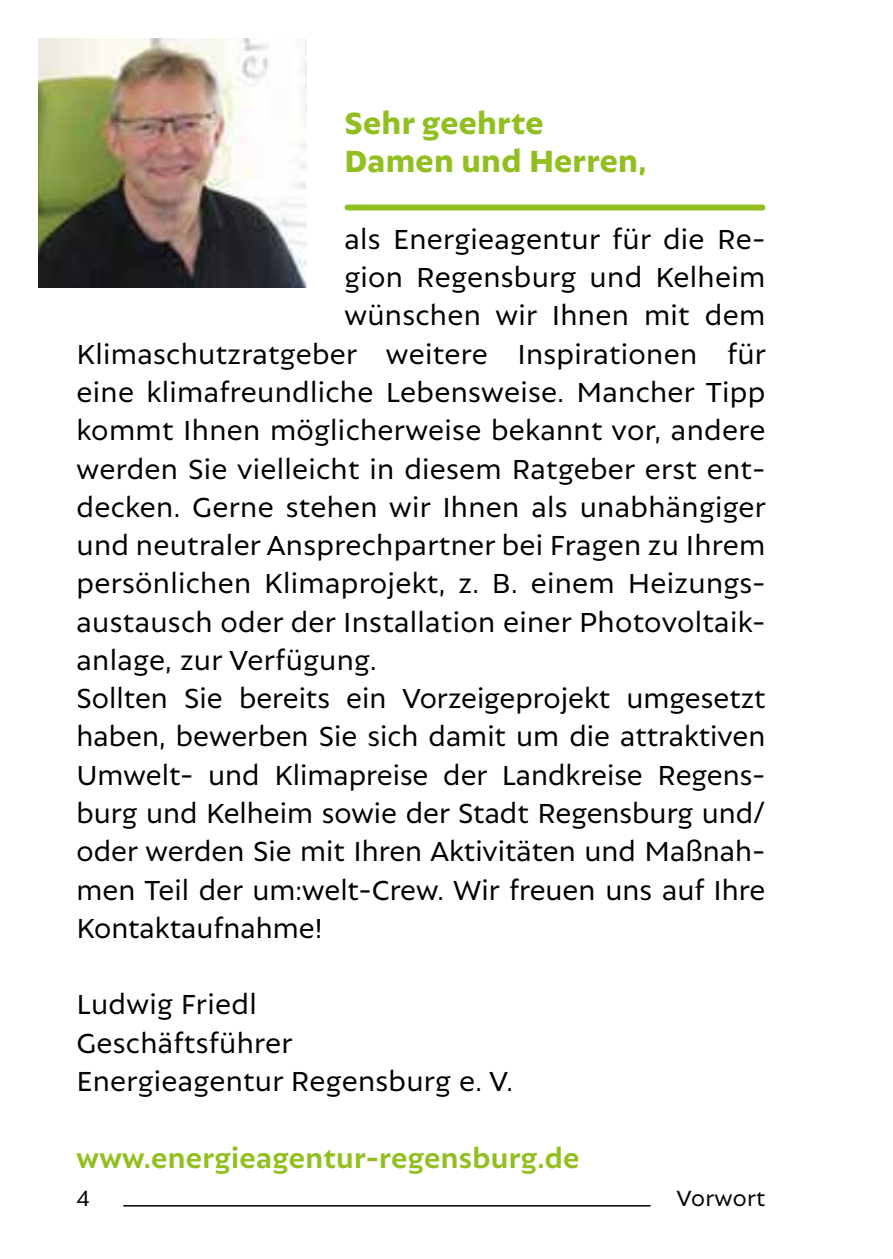
<style>
.page{position:relative;width:893px;height:1259px;background:#fff}
.page>*{position:absolute;margin:0;border:0;box-sizing:border-box;transform-origin:0 0}
.t1{font:800 33px/38.4px "Autor";letter-spacing:.01em;color:#92bf20}
.t2{font:30px/38.4px "Autor";letter-spacing:.01em;color:#000}
.t3{font:700 30px "Autor";letter-spacing:.01em;color:#92bf20}
.t4{font:24px "Autor";letter-spacing:.01em;color:#000}
</style>
<div class="page">
<div style="left:347px;top:204px;width:415px;height:6px;background:#92bf20"></div>
<img style="left:38px;top:38px;width:268px;height:249px">
<hr style="left:123px;top:1205px;width:528px;height:1px;background:#000">
<p class="t1" style="left:344px;top:103px;width:303px">Sehr geehrte<br>Damen und Herren,</p>
<p class="t2" style="left:344px;top:219px;width:422px">als Energieagentur für die Re-</p>
<p class="t2" style="left:344px;top:257px;width:422px">gion Regensburg und Kelheim</p>
<p class="t2" style="left:344px;top:295px;width:422px">wünschen wir Ihnen mit dem</p>
<p class="t2" style="left:77px;top:333px;width:691px">Klimaschutzratgeber weitere Inspirationen für</p>
<p class="t2" style="left:77px;top:372px;width:690px">eine klimafreundliche Lebensweise. Mancher Tipp</p>
<p class="t2" style="left:77px;top:410px;width:690px">kommt Ihnen möglicherweise bekannt vor, andere</p>
<p class="t2" style="left:77px;top:448px;width:690px">werden Sie vielleicht in diesem Ratgeber erst ent-</p>
<p class="t2" style="left:77px;top:487px;width:691px">decken. Gerne stehen wir Ihnen als unabhängiger</p>
<p class="t2" style="left:77px;top:525px;width:690px">und neutraler Ansprechpartner bei Fragen zu Ihrem</p>
<p class="t2" style="left:77px;top:563px;width:690px">persönlichen Klimaprojekt, z. B. einem Heizungs-</p>
<p class="t2" style="left:77px;top:601px;width:690px">austausch oder der Installation einer Photovoltaik-</p>
<p class="t2" style="left:77px;top:640px;width:302px">anlage, zur Verfügung.</p>
<p class="t2" style="left:77px;top:678px;width:690px">Sollten Sie bereits ein Vorzeigeprojekt umgesetzt</p>
<p class="t2" style="left:77px;top:716px;width:690px">haben, bewerben Sie sich damit um die attraktiven</p>
<p class="t2" style="left:77px;top:754px;width:690px">Umwelt- und Klimapreise der Landkreise Regens-</p>
<p class="t2" style="left:77px;top:793px;width:690px">burg und Kelheim sowie der Stadt Regensburg und/</p>
<p class="t2" style="left:77px;top:831px;width:690px">oder werden Sie mit Ihren Aktivitäten und Maßnah-</p>
<p class="t2" style="left:77px;top:869px;width:690px">men Teil der um:welt-Crew. Wir freuen uns auf Ihre</p>
<p class="t2" style="left:77px;top:907px;width:247px">Kontaktaufnahme!</p>
<p class="t2" style="left:77px;top:984px;width:438px">Ludwig Friedl<br>Geschäftsführer<br>Energieagentur Regensburg e. V.</p>
<p class="t3" style="left:77px;top:1139px;width:504px">www.energieagentur-regensburg.de</p>
<p class="t4" style="left:77px;top:1183px;width:15px">4</p>
<p class="t4" style="left:677px;top:1183px;width:90px">Vorwort</p>
</div>
